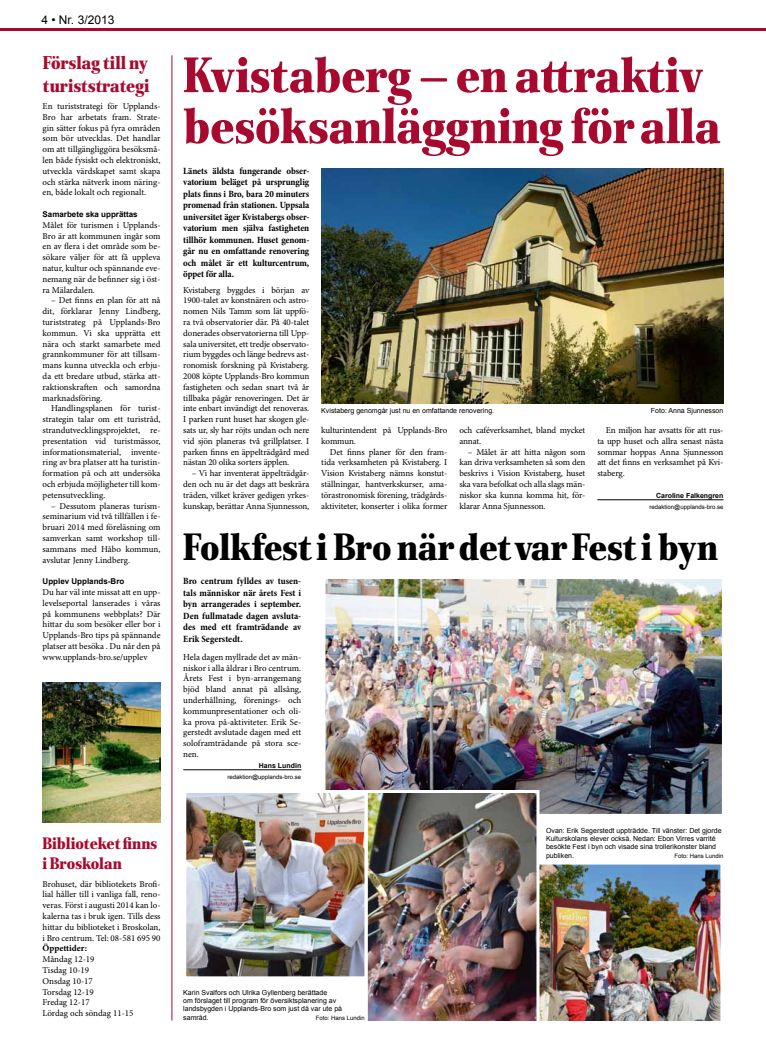
<style>
.page{position:relative;width:766px;height:1063px;background:#fff}
.page>*{position:absolute;margin:0;border:0;box-sizing:border-box;transform-origin:0 0}
.t1{font:condensed 51px/51px "Rabenau Std Poster";color:#a70a2e}
.t2{font:condensed 39px "Rabenau Std Poster";color:#000}
.t3{font:condensed 19px/22.8px "Rabenau Std Poster";color:#a70a2e}
.t4{font:condensed 17px/20.4px "Rabenau Std Poster";color:#a70a2e}
.t5{font:12px "Arial";color:#000}
.t6{font:700 condensed 9.6px/11.5px "Minion Pro";letter-spacing:-.005em;color:#000;text-align:justify}
.t7{font:9px/10.8px "Minion Pro";letter-spacing:-.01em;color:#000;text-align:justify}
.t8{font:700 9px "Minion Pro";letter-spacing:.005em;color:#000}
.t9{font:700 8px "Arial";color:#000}
.t10{font:7px/8.4px "Arial";color:#000}
.t11{font:700 7px "Arial";color:#000}
.t12{font:6px "Arial";color:#000}
</style>
<div class="page">
<hr style="left:0;top:28px;width:765px;height:3px;background:#a70a2e">
<hr style="left:171px;top:55px;width:1px;height:965px;background:#a70a2e">
<hr style="left:597px;top:500px;width:126px;height:1px;background:#000">
<hr style="left:183px;top:770px;width:118px;height:1px;background:#000">
<img style="left:42px;top:682px;width:118px;height:140px">
<img style="left:321px;top:168px;width:402px;height:236px">
<img style="left:326px;top:580px;width:394px;height:233px">
<div style="left:322px;top:576px;width:402px;height:241px;border:3px solid #fff"></div>
<img style="left:187px;top:794px;width:176px;height:181px">
<div style="left:183px;top:790px;width:184px;height:189px;border:3px solid #fff"></div>
<img style="left:541px;top:866px;width:178px;height:154px">
<div style="left:515px;top:862px;width:208px;height:162px;border:3px solid #fff"></div>
<img style="left:363px;top:788px;width:178px;height:236px">
<h3 class="t5" style="left:41px;top:12px;width:74px">4 • Nr. 3/2013</h3>
<h1 class="t3" style="left:43px;top:51px;width:108px">Förslag till ny turiststrategi</h1>
<p class="t7" style="left:43px;top:101px;width:119px">En turiststrategi för Upplands-Bro har arbetats fram. Strate&shy;gin sätter fokus på fyra områden som bör utvecklas. Det handlar om att tillgängliggöra besöksmå&shy;len både fysiskt och elektroniskt, utveckla värdskapet samt skapa och stärka nätverk inom näring&shy;en, både lokalt och regionalt.</p>
<h2 class="t9" style="left:43px;top:209px;width:97px">Samarbete ska upprättas</h2>
<p class="t7" style="left:43px;top:220px;width:119px">Målet för turismen i Upplands-Bro är att kommunen ingår som en av flera i det område som be&shy;sökare väljer för att få uppleva natur, kultur och spännande eve&shy;nemang när de befinner sig i öst&shy;ra Mälardalen.</p>
<p class="t7" style="left:43px;top:295px;width:119px;text-indent:9px">– Det finns en plan för att nå dit, förklarar Jenny Lindberg, turiststrateg på Upplands-Bro kommun. Vi ska upprätta ett nära och starkt samarbete med grannkommuner för att tillsam&shy;mans kunna utveckla och erbju&shy;da ett bredare utbud, stärka att&shy;raktionskraften och samordna marknadsföring.</p>
<p class="t7" style="left:43px;top:403px;width:119px;text-indent:9px">Handlingsplanen för turist&shy;strategin talar om ett turistråd, strandutvecklingsprojektet, re&shy;presentation vid turistmässor, informationsmaterial, invente&shy;ring av bra platser att ha turistin&shy;formation på och att undersöka och erbjuda möjligheter till kom&shy;petensutveckling.</p>
<p class="t7" style="left:43px;top:500px;width:119px;text-indent:9px">– Dessutom planeras turism&shy;seminarium vid två tillfällen i fe&shy;bruari 2014 med föreläsning om samverkan samt workshop till&shy;sammans med Håbo kommun, avslutar Jenny Lindberg.</p>
<h2 class="t9" style="left:43px;top:576px;width:83px">Upplev Upplands-Bro</h2>
<p class="t7" style="left:43px;top:587px;width:119px">Du har väl inte missat att en upp&shy;levelseportal lanserades i våras på kommunens webbplats? Där hittar du som besöker eller bor i Upplands-Bro tips på spännande platser att besöka . Du når den på www.upplands-bro.se/upplev</p>
<h1 class="t4" style="left:43px;top:833px;width:116px">Biblioteket finns i Broskolan</h1>
<p class="t7" style="left:43px;top:878px;width:119px">Brohuset, där bibliotekets Brofi&shy;lial håller till i vanliga fall, reno&shy;veras. Först i augusti 2014 kan lo&shy;kalerna tas i bruk igen. Tills dess hittar du biblioteket i Broskolan, i Bro centrum. Tel: 08-581 695 90</p>
<h2 class="t8" style="left:43px;top:942px;width:46px">Öppettider:</h2>
<p class="t7" style="left:43px;top:954px;width:93px;text-align:left">Måndag 12-19<br>Tisdag 10-19<br>Onsdag 10-17<br>Torsdag 12-19<br>Fredag 12-17<br>Lördag och söndag 11-15</p>
<h1 class="t1" style="left:183px;top:49px;width:539px">Kvistaberg – en attraktiv besöksanläggning för alla</h1>
<p class="t6" style="left:183px;top:165px;width:127px">Länets äldsta fungerande obser&shy;vatorium beläget på ursprunglig plats finns i Bro, bara 20 minuters promenad från stationen. Uppsala universitet äger Kvistabergs obser&shy;vatorium men själva fastigheten tillhör kommunen. Huset genom&shy;går nu en omfattande renovering och målet är ett kulturcentrum, öppet för alla.</p>
<p class="t7" style="left:183px;top:284px;width:127px">Kvistaberg byggdes i början av 1900-talet av konstnären och astro&shy;nomen Nils Tamm som lät uppfö&shy;ra två observatorier där. På 40-talet donerades observatorierna till Upp&shy;sala universitet, ett tredje observato&shy;rium byggdes och länge bedrevs ast&shy;ronomisk forskning på Kvistaberg.<br>2008 köpte Upplands-Bro kommun fastigheten och sedan snart två år tillbaka pågår renoveringen. Det är inte enbart invändigt det renoveras.<br>I parken runt huset har skogen gle&shy;sats ur, sly har röjts undan och nere vid sjön planeras två grillplatser. I parken finns en äppelträdgård med nästan 20 olika sorters äpplen.</p>
<p class="t7" style="left:183px;top:468px;width:127px;text-indent:9px">– Vi har inventerat äppelträdgår&shy;den och nu är det dags att beskrära träden, vilket kräver gedigen yrkes&shy;kunskap, berättar Anna Sjunnesson,</p>
<p class="t10" style="left:321px;top:407px;width:174px">Kvistaberg genomgår just nu en omfattande renovering.</p>
<p class="t10" style="left:650px;top:407px;width:74px">Foto: Anna Sjunnesson</p>
<p class="t7" style="left:321px;top:425px;width:127px">kulturintendent på Upplands-Bro</p>
<p class="t7" style="left:321px;top:436px;width:36px">kommun.</p>
<p class="t7" style="left:330px;top:446px;width:118px">Det finns planer för den fram-</p>
<p class="t7" style="left:321px;top:457px;width:127px">tida verksamheten på Kvistaberg. I</p>
<p class="t7" style="left:321px;top:468px;width:127px">Vision Kvistaberg nämns konstut-</p>
<p class="t7" style="left:321px;top:479px;width:127px">ställningar, hantverkskurser, ama-</p>
<p class="t7" style="left:321px;top:490px;width:127px">törastronomisk förening, trädgårds-</p>
<p class="t7" style="left:321px;top:500px;width:127px">aktiviteter, konserter i olika former</p>
<p class="t7" style="left:597px;top:425px;width:127px;text-indent:9px">En miljon har avsatts för att rus&shy;ta upp huset och allra senast nästa sommar hoppas Anna Sjunnesson att det finns en verksamhet på Kvi&shy;staberg.</p>
<p class="t11" style="left:656px;top:491px;width:69px">Caroline Falkengren</p>
<p class="t12" style="left:649px;top:502px;width:75px">redaktion@upplands-bro.se</p>
<h1 class="t2" style="left:183px;top:522px;width:536px">Folkfest i Bro när det var Fest i byn</h1>
<p class="t6" style="left:183px;top:575px;width:119px">Bro centrum fylldes av tusen&shy;tals människor när årets Fest i byn arrangerades i september.<br>Den fullmatade dagen avsluta&shy;des med ett framträdande av Erik Segerstedt.</p>
<p class="t7" style="left:183px;top:652px;width:119px">Hela dagen myllrade det av män&shy;niskor i alla åldrar i Bro centrum.<br>Årets Fest i byn-arrangemang bjöd bland annat på allsång, underhållning, förenings- och kommunpresentationer och oli&shy;ka prova på-aktiviteter. Erik Se&shy;gerstedt avslutade dagen med ett soloframträdande på stora sce&shy;nen.</p>
<p class="t11" style="left:259px;top:761px;width:44px">Hans Lundin</p>
<p class="t12" style="left:227px;top:772px;width:75px">redaktion@upplands-bro.se</p>
<p class="t7" style="left:459px;top:425px;width:127px">och caféverksamhet, bland mycket annat.</p>
<p class="t7" style="left:459px;top:446px;width:127px;text-indent:9px">– Målet är att hitta någon som kan driva verksamheten så som den beskrivs i Vision Kvistaberg, huset ska vara befolkat och alla slags män&shy;niskor ska kunna komma hit, för&shy;klarar Anna Sjunnesson.</p>
<p class="t10" style="left:183px;top:988px;width:160px">Karin Svalfors och Ulrika Gyllenberg berättade<br>om förslaget till program för översiktsplanering av landsbygden i Upplands-Bro som just då var ute på samråd.</p>
<p class="t12" style="left:316px;top:1014px;width:51px">Foto: Hans Lundin</p>
<p class="t10" style="left:546px;top:826px;width:177px">Ovan: Erik Segerstedt uppträdde. Till vänster: Det gjorde Kulturskolans elever också. Nedan: Ebon Virres varrité besökte Fest i byn och visade sina trollerikonster bland publiken.</p>
<p class="t12" style="left:674px;top:852px;width:51px">Foto: Hans Lundin</p>
</div>
